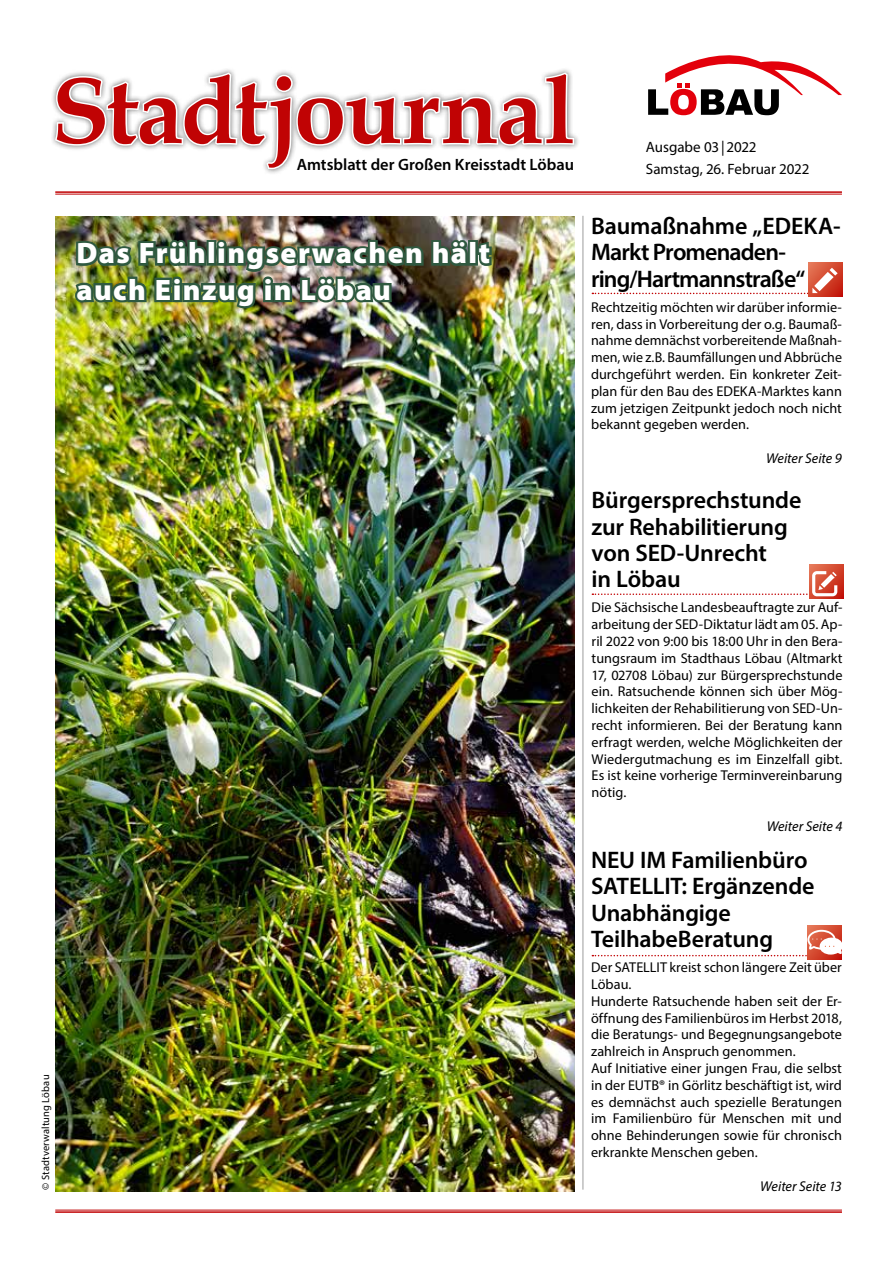
<style>
.page{position:relative;width:893px;height:1263px;background:#fff}
.page>*{position:absolute;margin:0;border:0;box-sizing:border-box;transform-origin:0 0}
.t1{font:900 29.7px/36.5px "Myriad Pro";letter-spacing:.05em;color:#fff}
.t2{font:600 24px/26.2px "Myriad Pro";letter-spacing:-.01em;color:#000}
.t3{font:600 24px/26.2px "Myriad Pro";letter-spacing:-.035em;color:#000}
.t4{font:600 16.35px "Myriad Pro";color:#000}
.t5{font:15px/22.2px "Myriad Pro";color:#000}
.t6{font:14.25px/16.8px "Myriad Pro";letter-spacing:.005em;color:#000;text-align:justify}
.t7{font:italic 14.25px "Myriad Pro";letter-spacing:-.005em;color:#000}
.t8{font:10.5px "Myriad Pro";letter-spacing:.015em;color:#000}
</style>
<div class="page">
<svg style="left:53px;top:69px;width:523px;height:102px"></svg>
<svg style="left:57px;top:74px;width:516px;height:94px"></svg>
<hr style="left:55px;top:191px;width:787px;height:2px;background:#c00304">
<hr style="left:55px;top:194px;width:787px;height:1px;background:#c00304">
<svg style="left:648px;top:55px;width:194px;height:60px"></svg>
<hr style="left:583px;top:216px;width:1px;height:973px;background:#9c9c9d">
<hr style="left:55px;top:1210px;width:787px;height:1px;background:#c00304">
<hr style="left:55px;top:1211px;width:787px;height:2px;background:#c00304">
<svg style="left:809px;top:564px;width:35px;height:34px"></svg>
<svg style="left:592px;top:571px;width:251px;height:25px"></svg>
<svg style="left:809px;top:263px;width:33px;height:34px"></svg>
<svg style="left:592px;top:268px;width:249px;height:26px"></svg>
<svg style="left:808px;top:925px;width:34px;height:34px"></svg>
<svg style="left:592px;top:930px;width:250px;height:26px"></svg>
<img style="left:55px;top:216px;width:519px;height:975px">
<img style="left:73px;top:172px;width:421px;height:194px">
<p class="t8" style="left:39px;top:1189px;width:116px;rotate:-90deg">© Stadtverwaltung Löbau</p>
<p class="t4" style="left:297px;top:154px;width:279px">Amtsblatt der Großen Kreisstadt Löbau</p>
<h1 class="t1" style="left:77px;top:234px;width:415px">Das Frühlingserwachen hält auch Einzug in Löbau</h1>
<p class="t5" style="left:646px;top:135px;width:165px">Ausgabe 03|2022<br>Samstag, 26. Februar 2022</p>
<h2 class="t3" style="left:591px;top:212px;width:251px">Baumaßnahme „EDEKA-<br>Markt Promenaden&shy;ring/Hartmannstraße“</h2>
<p class="t6" style="left:591px;top:298px;width:252px">Rechtzeitig möchten wir darüber informie&shy;ren, dass in Vorbereitung der o.g. Baumaß&shy;nahme demnächst vorbereitende Maßnah&shy;men, wie z.B. Baumfällungen und Abbrüche durchgeführt werden. Ein konkreter Zeit&shy;plan für den Bau des EDEKA-Marktes kann zum jetzigen Zeitpunkt jedoch noch nicht bekannt gegeben werden.</p>
<p class="t7" style="left:766px;top:449px;width:77px">Weiter Seite 9</p>
<h2 class="t2" style="left:592px;top:486px;width:211px">Bürgersprechstunde zur Rehabilitierung von SED-Unrecht<br>in Löbau</h2>
<p class="t6" style="left:592px;top:599px;width:252px">Die Sächsische Landesbeauftragte zur Auf&shy;arbeitung der SED-Diktatur lädt am 05. Ap&shy;ril 2022 von 9:00 bis 18:00 Uhr in den Bera&shy;tungsraum im Stadthaus Löbau (Altmarkt 17, 02708 Löbau) zur Bürgersprechstunde ein. Ratsuchende können sich über Mög&shy;lichkeiten der Rehabilitierung von SED-Un&shy;recht informieren. Bei der Beratung kann erfragt werden, welche Möglichkeiten der Wiedergutmachung es im Einzelfall gibt.<br>Es ist keine vorherige Terminvereinbarung nötig.</p>
<p class="t7" style="left:767px;top:817px;width:77px">Weiter Seite 4</p>
<h2 class="t2" style="left:591px;top:846px;width:225px">NEU IM Familienbüro<br>SATELLIT: Ergänzende<br>Unabhängige<br>TeilhabeBeratung</h2>
<p class="t6" style="left:591px;top:959px;width:252px;text-align:left">Der SATELLIT kreist schon längere Zeit über Löbau.<br>Hunderte Ratsuchende haben seit der Er&shy;öffnung des Familienbüros im Herbst 2018, die Beratungs- und Begegnungsangebote zahlreich in Anspruch genommen.<br>Auf Initiative einer jungen Frau, die selbst in der EUTB® in Görlitz beschäftigt ist, wird es demnächst auch spezielle Beratungen im Familienbüro für Menschen mit und ohne Behinderungen sowie für chronisch erkrankte Menschen geben.</p>
<p class="t7" style="left:760px;top:1177px;width:83px">Weiter Seite 13</p>
</div>
